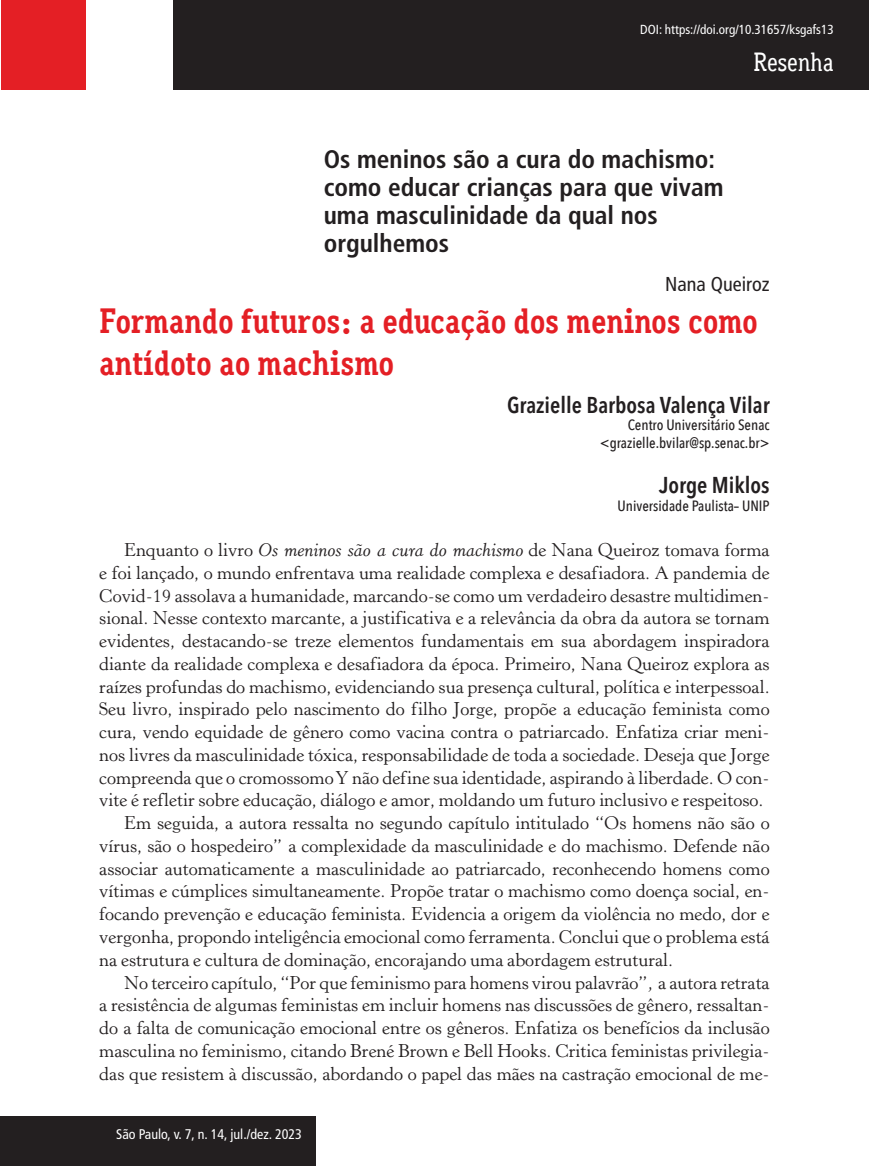
<style>
.page{position:relative;width:869px;height:1166px;background:#fff}
.page>*{position:absolute;margin:0;border:0;box-sizing:border-box;transform-origin:0 0}
.t1{font:700 35px/42px "Aaux Office";letter-spacing:-.01em;color:#e41f25}
.t2{font:500 26.25px "Aaux Office";letter-spacing:-.005em;color:#fff}
.t3{font:700 condensed 25.38px/28px "Frutiger";color:#231f20}
.t4{font:600 condensed 22.75px "Avenir Next LT Pro";color:#231f20}
.t5{font:condensed 20.12px "Frutiger";color:#231f20}
.t6{font:18.38px "Horley Old Style";color:#231f20}
.t7{font:500 14.88px/17.5px "Avenir Next Condensed";color:#231f20;text-align:right}
.t8{font:condensed 14px "Frutiger LT Std";color:#fff}
.t9{font:condensed 13.12px "Frutiger LT Std";color:#fff}
.s1{font-style:italic}
</style>
<div class="page">
<div style="left:173px;top:0;width:695px;height:89px;background:#231f20"></div>
<div style="left:1px;top:0;width:84px;height:90px;background:#e41f25"></div>
<div style="left:1px;top:1116px;width:314px;height:50px;background:#231f20"></div>
<p class="t9" style="left:640px;top:22px;width:195px">DOI: https://doi.org/10.31657/ksgafs13</p>
<h2 class="t2" style="left:753px;top:47px;width:82px">Resenha</h2>
<h3 class="t3" style="left:323px;top:145px;width:401px">Os meninos são a cura do machismo: como educar crianças para que vivam uma masculinidade da qual nos orgulhemos</h3>
<p class="t5" style="left:665px;top:272px;width:106px">Nana Queiroz</p>
<h1 class="t1" style="left:99px;top:299px;width:660px">Formando futuros: a educação dos meninos como antídoto ao machismo</h1>
<p class="t4" style="left:507px;top:391px;width:264px">Grazielle Barbosa Valença Vilar</p>
<p class="t7" style="left:599px;top:416px;width:171px">Centro Universitário Senac &lt;grazielle.bvilar@sp.senac.br&gt;</p>
<p class="t4" style="left:658px;top:471px;width:112px">Jorge Miklos</p>
<p class="t7" style="left:617px;top:497px;width:153px">Universidade Paulista– UNIP</p>
<p class="t6" style="left:124px;top:539px;width:646px">Enquanto o livro <span class="s1">Os meninos são a cura do machismo</span> de Nana Queiroz tomava forma</p>
<p class="t6" style="left:99px;top:562px;width:671px">e foi lançado, o mundo enfrentava uma realidade complexa e desafiadora. A pandemia de</p>
<p class="t6" style="left:99px;top:585px;width:671px">Covid-19 assolava a humanidade, marcando-se como um verdadeiro desastre multidimen-</p>
<p class="t6" style="left:99px;top:607px;width:671px">sional. Nesse contexto marcante, a justificativa e a relevância da obra da autora se tornam</p>
<p class="t6" style="left:99px;top:630px;width:671px">evidentes, destacando-se treze elementos fundamentais em sua abordagem inspiradora</p>
<p class="t6" style="left:99px;top:653px;width:671px">diante da realidade complexa e desafiadora da época. Primeiro, Nana Queiroz explora as</p>
<p class="t6" style="left:99px;top:676px;width:671px">raízes profundas do machismo, evidenciando sua presença cultural, política e interpessoal.</p>
<p class="t6" style="left:99px;top:698px;width:671px">Seu livro, inspirado pelo nascimento do filho Jorge, propõe a educação feminista como</p>
<p class="t6" style="left:99px;top:721px;width:671px">cura, vendo equidade de gênero como vacina contra o patriarcado. Enfatiza criar meni-</p>
<p class="t6" style="left:99px;top:744px;width:671px">nos livres da masculinidade tóxica, responsabilidade de toda a sociedade. Deseja que Jorge</p>
<p class="t6" style="left:99px;top:767px;width:671px">compreenda que o cromossomo Y não define sua identidade, aspirando à liberdade. O con-</p>
<p class="t6" style="left:99px;top:789px;width:665px">vite é refletir sobre educação, diálogo e amor, moldando um futuro inclusivo e respeitoso.</p>
<p class="t6" style="left:124px;top:812px;width:646px">Em seguida, a autora ressalta no segundo capítulo intitulado “Os homens não são o</p>
<p class="t6" style="left:99px;top:835px;width:671px">vírus, são o hospedeiro” a complexidade da masculinidade e do machismo. Defende não</p>
<p class="t6" style="left:99px;top:858px;width:671px">associar automaticamente a masculinidade ao patriarcado, reconhecendo homens como</p>
<p class="t6" style="left:99px;top:880px;width:671px">vítimas e cúmplices simultaneamente. Propõe tratar o machismo como doença social, en-</p>
<p class="t6" style="left:99px;top:903px;width:671px">focando prevenção e educação feminista. Evidencia a origem da violência no medo, dor e</p>
<p class="t6" style="left:99px;top:926px;width:671px">vergonha, propondo inteligência emocional como ferramenta. Conclui que o problema está</p>
<p class="t6" style="left:99px;top:949px;width:575px">na estrutura e cultura de dominação, encorajando uma abordagem estrutural.</p>
<p class="t6" style="left:124px;top:971px;width:646px">No terceiro capítulo, “Por que feminismo para homens virou palavrão”<span class="s1">,</span> a autora retrata</p>
<p class="t6" style="left:99px;top:994px;width:671px">a resistência de algumas feministas em incluir homens nas discussões de gênero, ressaltan-</p>
<p class="t6" style="left:99px;top:1017px;width:671px">do a falta de comunicação emocional entre os gêneros. Enfatiza os benefícios da inclusão</p>
<p class="t6" style="left:99px;top:1040px;width:671px">masculina no feminismo, citando Brené Brown e Bell Hooks. Critica feministas privilegia-</p>
<p class="t6" style="left:99px;top:1062px;width:671px">das que resistem à discussão, abordando o papel das mães na castração emocional de me-</p>
<p class="t8" style="left:116px;top:1126px;width:187px">São Paulo, v. 7, n. 14, jul./dez. 2023</p>
</div>
